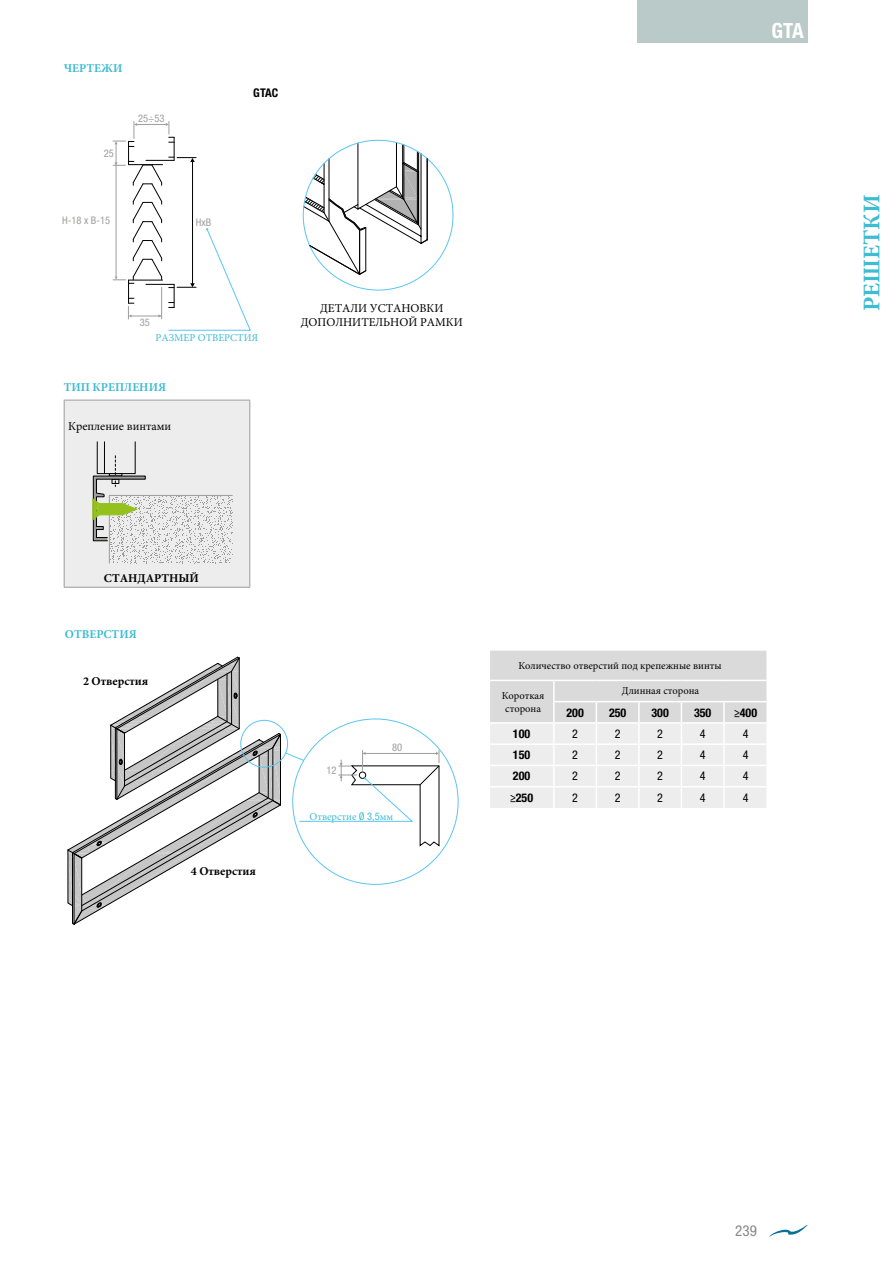
<style>
.page{position:relative;width:893px;height:1263px;background:#fff}
.page>*{position:absolute;margin:0;border:0;box-sizing:border-box;transform-origin:0 0}
.t1{font:700 24px "Minion Pro";color:#3ebcd2}
.t2{font:700 condensed 21px "Helvetica Neue LT Std";color:#fff}
.t3{font:condensed 15px "Helvetica Neue LT Std";color:#878787}
.t4{font:12px/13.6px "Minion Pro";color:#000;text-align:center}
.t5{font:700 condensed 12px "Helvetica Neue LT Std";color:#000}
.t6{font:700 12px "Minion Pro";color:#000}
.t7{font:700 12px "Minion Pro";color:#3ebbd2}
.t8{font:condensed 12px "Helvetica Neue LT Std";color:#000}
.t9{font:10.5px/12.6px "Minion Pro";color:#000;text-align:center}
.t10{font:10.5px "Minion Pro";color:#3ebbd2}
.t11{font:condensed 10.5px "Helvetica Neue LT Std";color:#9d9d9c}
.s1{font-family:"Helvetica Neue LT Std";font-stretch:condensed}
</style>
<div class="page">
<svg style="left:769px;top:1225px;width:39px;height:12px"></svg>
<div style="left:638px;top:0;width:170px;height:43px;background:#bacac9"></div>
<svg style="left:303px;top:140px;width:150px;height:150px"></svg>
<svg style="left:113px;top:121px;width:138px;height:210px"></svg>
<svg style="left:68px;top:657px;width:372px;height:267px"></svg>
<div style="left:64px;top:400px;width:186px;height:187px;background:#ededed"></div>
<hr style="left:64px;top:400px;width:186px;height:1px;background:#9d9d9c">
<hr style="left:64px;top:400px;width:1px;height:187px;background:#9d9d9c">
<hr style="left:249px;top:400px;width:1px;height:187px;background:#9d9d9c">
<hr style="left:64px;top:587px;width:186px;height:1px;background:#9d9d9c">
<hr style="left:104px;top:442px;width:1px;height:32px;background:#000">
<svg style="left:92px;top:456px;width:141px;height:108px"></svg>
<svg style="left:490px;top:651px;width:276px;height:157px"></svg>
<hr style="left:724px;top:786px;width:42px;height:1px;background:#fff">
<hr style="left:723px;top:787px;width:2px;height:21px;background:#fff">
<p class="t7" style="left:64px;top:59px;width:60px">ЧЕРТЕЖИ</p>
<p class="t11" style="left:104px;top:147px;width:12px">25</p>
<p class="t11" style="left:138px;top:112px;width:28px">25÷53</p>
<p class="t11" style="left:62px;top:214px;width:49px">H-18 x B-15</p>
<p class="t11" style="left:196px;top:216px;width:17px">HxB</p>
<p class="t5" style="left:253px;top:85px;width:26px">GTAC</p>
<p class="t11" style="left:140px;top:317px;width:12px">35</p>
<p class="t10" style="left:156px;top:331px;width:104px">РАЗМЕР ОТВЕРСТИЯ</p>
<p class="t7" style="left:64px;top:378px;width:104px">ТИП КРЕПЛЕНИЯ</p>
<p class="t4" style="left:68px;top:420px;width:104px">Крепление винтами</p>
<p class="t4" style="left:301px;top:301px;width:163px">ДЕТАЛИ УСТАНОВКИ<br>ДОПОЛНИТЕЛЬНОЙ РАМКИ</p>
<h2 class="t2" style="left:771px;top:17px;width:34px">GTA</h2>
<p class="t6" style="left:104px;top:570px;width:97px">СТАНДАРТНЫЙ</p>
<p class="t7" style="left:65px;top:626px;width:73px">ОТВЕРСТИЯ</p>
<p class="t6" style="left:83px;top:673px;width:67px">2 Отверстия</p>
<p class="t6" style="left:191px;top:863px;width:67px">4 Отверстия</p>
<p class="t11" style="left:392px;top:741px;width:12px">80</p>
<p class="t11" style="left:326px;top:764px;width:12px">12</p>
<p class="t10" style="left:310px;top:809px;width:85px">Отверстие <span class="s1">Ø 3,5</span>мм</p>
<p class="t9" style="left:518px;top:659px;width:205px">Количество отверстий под крепежные винты</p>
<p class="t9" style="left:502px;top:689px;width:44px">Короткая сторона</p>
<p class="t9" style="left:622px;top:684px;width:79px">Длинная сторона</p>
<p class="t5" style="left:566px;top:705px;width:19px">200</p>
<p class="t5" style="left:609px;top:705px;width:19px">250</p>
<p class="t5" style="left:651px;top:705px;width:19px">300</p>
<p class="t5" style="left:694px;top:705px;width:19px">350</p>
<p class="t5" style="left:734px;top:705px;width:25px">≥400</p>
<p class="t5" style="left:513px;top:726px;width:19px">100</p>
<p class="t8" style="left:572px;top:727px;width:7px">2</p>
<p class="t8" style="left:615px;top:727px;width:7px">2</p>
<p class="t8" style="left:657px;top:727px;width:7px">2</p>
<p class="t8" style="left:700px;top:727px;width:7px">4</p>
<p class="t8" style="left:743px;top:727px;width:7px">4</p>
<p class="t5" style="left:513px;top:747px;width:19px">150</p>
<p class="t8" style="left:572px;top:748px;width:7px">2</p>
<p class="t8" style="left:615px;top:748px;width:7px">2</p>
<p class="t8" style="left:657px;top:748px;width:7px">2</p>
<p class="t8" style="left:700px;top:748px;width:7px">4</p>
<p class="t8" style="left:743px;top:748px;width:7px">4</p>
<p class="t5" style="left:513px;top:769px;width:19px">200</p>
<p class="t8" style="left:572px;top:769px;width:7px">2</p>
<p class="t8" style="left:615px;top:769px;width:7px">2</p>
<p class="t8" style="left:657px;top:769px;width:7px">2</p>
<p class="t8" style="left:700px;top:769px;width:7px">4</p>
<p class="t8" style="left:743px;top:769px;width:7px">4</p>
<p class="t5" style="left:510px;top:790px;width:25px">≥250</p>
<p class="t8" style="left:572px;top:791px;width:7px">2</p>
<p class="t8" style="left:615px;top:791px;width:7px">2</p>
<p class="t8" style="left:657px;top:791px;width:7px">2</p>
<p class="t8" style="left:700px;top:791px;width:7px">4</p>
<p class="t8" style="left:743px;top:791px;width:7px">4</p>
<h1 class="t1" style="left:855px;top:311px;width:118px;rotate:-90deg">РЕШЕТКИ</h1>
<h3 class="t3" style="left:735px;top:1222px;width:23px">239</h3>
</div>
